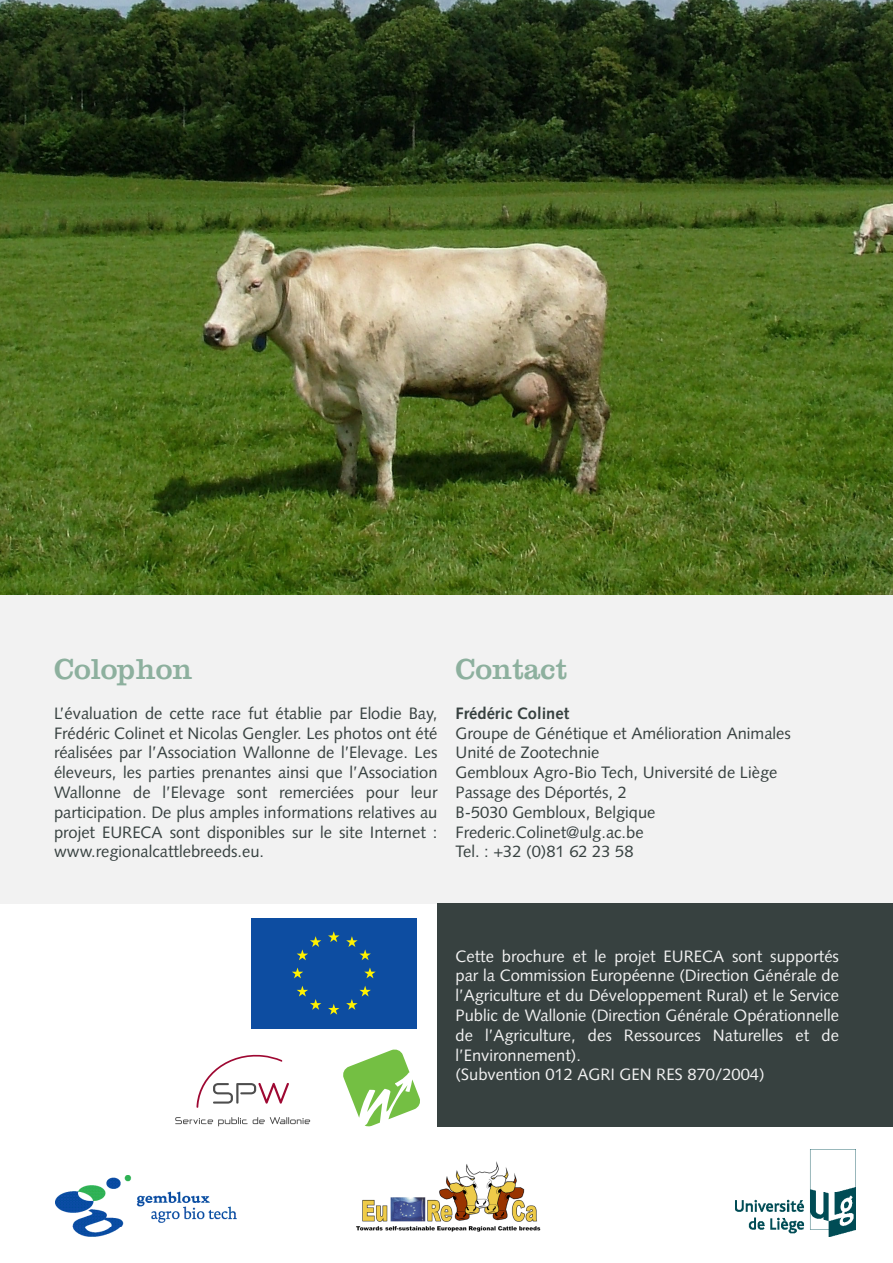
<style>
.page{position:relative;width:893px;height:1263px;background:#fff}
.page>*{position:absolute;margin:0;border:0;box-sizing:border-box;transform-origin:0 0}
.Titre1{font:30px "Clarendon";color:#8db09e}
.STD{font:16.5px/19.8px "Syntax LT Std";color:#374140;text-align:justify}
.STD-2{font:16.5px/19.8px "Syntax LT Std";color:#f2f2f2;text-align:justify}
.STD-3{font:700 16.5px "Syntax LT Std";color:#374140}
</style>
<div class="page">
<div style="left:0;top:0;width:893px;height:903px;background:#f2f2f2"></div>
<img style="left:0;top:0;width:893px;height:594px">
<div style="left:437px;top:903px;width:456px;height:223px;background:#374140"></div>
<img style="left:55px;top:1175px;width:181px;height:61px">
<img style="left:736px;top:1149px;width:120px;height:87px">
<img style="left:356px;top:1161px;width:185px;height:71px">
<div style="left:251px;top:918px;width:166px;height:111px;background:#0d4da1"></div>
<svg style="left:328px;top:931px;width:11px;height:11px"></svg>
<svg style="left:297px;top:936px;width:24px;height:24px"></svg>
<svg style="left:292px;top:967px;width:11px;height:11px"></svg>
<svg style="left:297px;top:986px;width:24px;height:24px"></svg>
<svg style="left:328px;top:1004px;width:11px;height:11px"></svg>
<svg style="left:346px;top:986px;width:25px;height:24px"></svg>
<svg style="left:364px;top:967px;width:12px;height:11px"></svg>
<svg style="left:346px;top:936px;width:25px;height:24px"></svg>
<svg style="left:196px;top:1055px;width:93px;height:53px"></svg>
<svg style="left:175px;top:1117px;width:135px;height:9px"></svg>
<svg style="left:343px;top:1049px;width:77px;height:77px"></svg>
<p class="Titre1" style="left:54px;top:651px;width:140px">Colophon</p>
<p class="STD" style="left:54px;top:703px;width:385px">L’évaluation de cette race fut établie par Elodie Bay, Frédéric Colinet et Nicolas Gengler. Les photos ont été réalisées par l’Association Wallonne de l’Elevage. Les éleveurs, les parties prenantes ainsi que l’Association Wallonne de l’Elevage sont remerciées pour leur participation. De plus amples informations relatives au projet EURECA sont disponibles sur le site Internet : www.regionalcattlebreeds.eu.</p>
<p class="Titre1" style="left:455px;top:651px;width:113px">Contact</p>
<p class="STD-3" style="left:455px;top:703px;width:115px">Frédéric Colinet</p>
<p class="STD" style="left:455px;top:723px;width:337px">Groupe de Génétique et Amélioration Animales</p>
<p class="STD" style="left:455px;top:743px;width:145px">Unité de Zootechnie</p>
<p class="STD" style="left:455px;top:762px;width:323px">Gembloux Agro-Bio Tech, Université de Liège</p>
<p class="STD" style="left:455px;top:782px;width:173px">Passage des Déportés, 2</p>
<p class="STD" style="left:455px;top:802px;width:201px">B-5030 Gembloux, Belgique</p>
<p class="STD" style="left:455px;top:822px;width:190px">Frederic.Colinet@ulg.ac.be</p>
<p class="STD" style="left:455px;top:842px;width:180px">Tel. : +32 (0)81 62 23 58</p>
<p class="STD-2" style="left:455px;top:946px;width:385px">Cette brochure et le projet EURECA sont supportés par la Commission Européenne (Direction Générale de l’Agriculture et du Développement Rural) et le Service Public de Wallonie (Direction Générale Opérationnelle de l’Agriculture, des Ressources Naturelles et de l’Environnement).</p>
<p class="STD-2" style="left:455px;top:1065px;width:311px">(Subvention 012 AGRI GEN RES 870/2004)</p>
</div>
